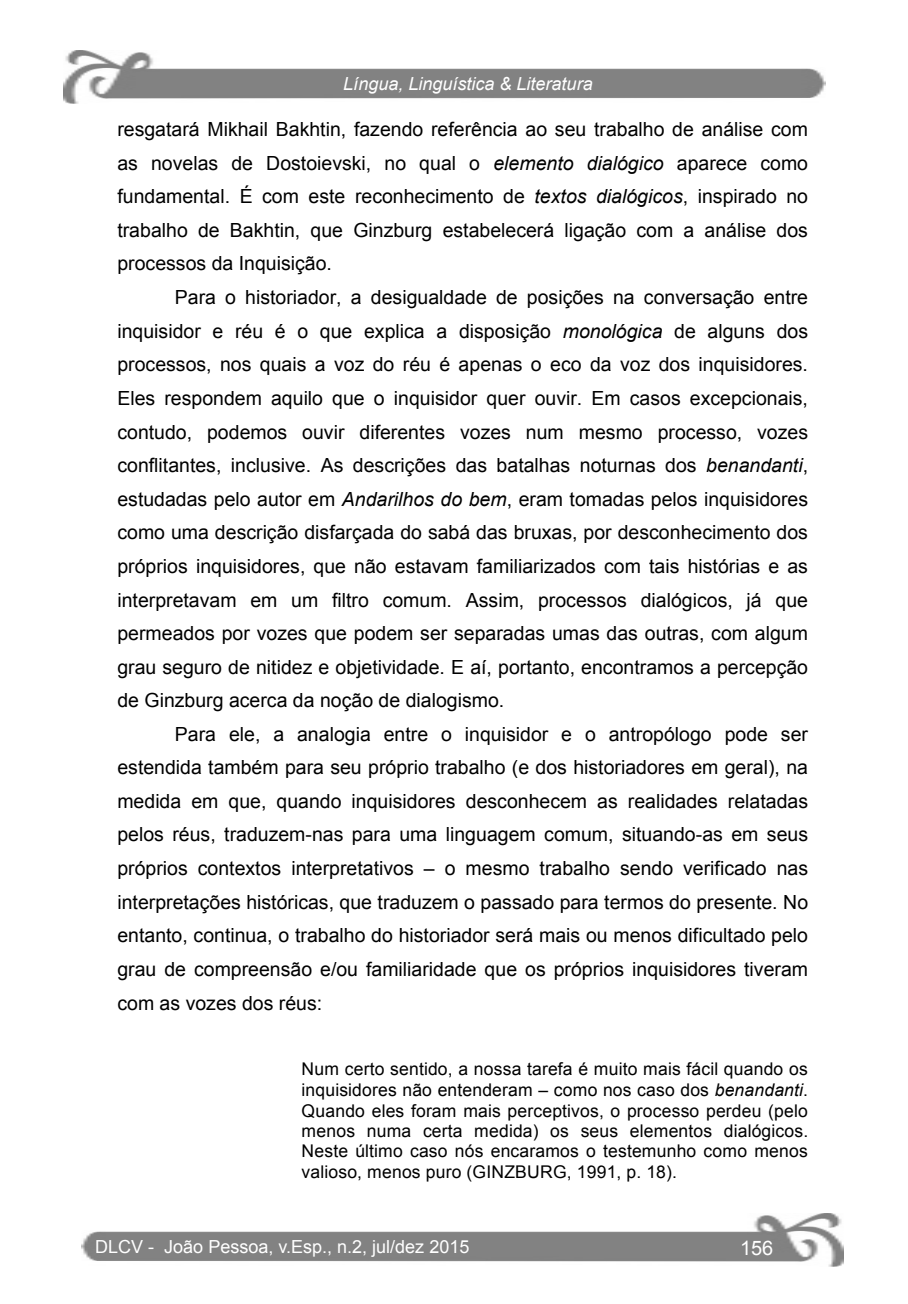
<style>
.page{position:relative;width:908px;height:1304px;background:#fff}
.page>*{position:absolute;margin:0;border:0;box-sizing:border-box;transform-origin:0 0}
.t1{font:20px "Arial";color:#fff}
.t2{font:19.4px "Arial";color:#000}
.t3{font:18px "Arial";color:#fff}
.t4{font:italic 18px "Arial";color:#fff}
.t5{font:17.6px/20.6px "Arial";letter-spacing:.01em;color:#000;text-align:justify}
.s1{font-style:italic}
</style>
<div class="page">
<img style="left:82px;top:1214px;width:761px;height:53px">
<img style="left:64px;top:51px;width:761px;height:53px">
<p class="t4" style="left:343px;top:72px;width:251px">Língua, Linguística &amp; Literatura</p>
<p class="t2" style="left:117px;top:116px;width:691px">resgatará Mikhail Bakhtin, fazendo referência ao seu trabalho de análise com</p>
<p class="t2" style="left:117px;top:150px;width:692px">as novelas de Dostoievski, no qual o <span class="s1">elemento dialógico</span> aparece como</p>
<p class="t2" style="left:117px;top:184px;width:692px">fundamental. É com este reconhecimento de <span class="s1">textos dialógicos</span>, inspirado no</p>
<p class="t2" style="left:117px;top:217px;width:691px">trabalho de Bakhtin, que Ginzburg estabelecerá ligação com a análise dos</p>
<p class="t2" style="left:117px;top:251px;width:216px">processos da Inquisição.</p>
<p class="t2" style="left:175px;top:285px;width:634px">Para o historiador, a desigualdade de posições na conversação entre</p>
<p class="t2" style="left:117px;top:318px;width:692px">inquisidor e réu é o que explica a disposição <span class="s1">monológica</span> de alguns dos</p>
<p class="t2" style="left:117px;top:352px;width:691px">processos, nos quais a voz do réu é apenas o eco da voz dos inquisidores.</p>
<p class="t2" style="left:117px;top:385px;width:691px">Eles respondem aquilo que o inquisidor quer ouvir. Em casos excepcionais,</p>
<p class="t2" style="left:117px;top:419px;width:692px">contudo, podemos ouvir diferentes vozes num mesmo processo, vozes</p>
<p class="t2" style="left:117px;top:453px;width:692px">conflitantes, inclusive. As descrições das batalhas noturnas dos <span class="s1">benandanti</span>,</p>
<p class="t2" style="left:117px;top:486px;width:692px">estudadas pelo autor em <span class="s1">Andarilhos do bem</span>, eram tomadas pelos inquisidores</p>
<p class="t2" style="left:117px;top:520px;width:691px">como uma descrição disfarçada do sabá das bruxas, por desconhecimento dos</p>
<p class="t2" style="left:117px;top:553px;width:691px">próprios inquisidores, que não estavam familiarizados com tais histórias e as</p>
<p class="t2" style="left:117px;top:587px;width:692px">interpretavam em um filtro comum. Assim, processos dialógicos, já que</p>
<p class="t2" style="left:117px;top:620px;width:691px">permeados por vozes que podem ser separadas umas das outras, com algum</p>
<p class="t2" style="left:117px;top:654px;width:692px">grau seguro de nitidez e objetividade. E aí, portanto, encontramos a percepção</p>
<p class="t2" style="left:117px;top:688px;width:388px">de Ginzburg acerca da noção de dialogismo.</p>
<p class="t2" style="left:175px;top:721px;width:634px">Para ele, a analogia entre o inquisidor e o antropólogo pode ser</p>
<p class="t2" style="left:117px;top:755px;width:691px">estendida também para seu próprio trabalho (e dos historiadores em geral), na</p>
<p class="t2" style="left:117px;top:788px;width:692px">medida em que, quando inquisidores desconhecem as realidades relatadas</p>
<p class="t2" style="left:117px;top:822px;width:692px">pelos réus, traduzem-nas para uma linguagem comum, situando-as em seus</p>
<p class="t2" style="left:117px;top:856px;width:692px">próprios contextos interpretativos – o mesmo trabalho sendo verificado nas</p>
<p class="t2" style="left:117px;top:889px;width:692px">interpretações históricas, que traduzem o passado para termos do presente. No</p>
<p class="t2" style="left:117px;top:923px;width:692px">entanto, continua, o trabalho do historiador será mais ou menos dificultado pelo</p>
<p class="t2" style="left:117px;top:956px;width:692px">grau de compreensão e/ou familiaridade que os próprios inquisidores tiveram</p>
<p class="t2" style="left:117px;top:990px;width:206px">com as vozes dos réus:</p>
<p class="t5" style="left:301px;top:1059px;width:508px">Num certo sentido, a nossa tarefa é muito mais fácil quando os inquisidores não entenderam – como nos caso dos <span class="s1">benandanti</span>.<br>Quando eles foram mais perceptivos, o processo perdeu (pelo menos numa certa medida) os seus elementos dialógicos.<br>Neste último caso nós encaramos o testemunho como menos valioso, menos puro (GINZBURG, 1991, p. 18).</p>
<p class="t3" style="left:95px;top:1235px;width:375px">DLCV - João Pessoa, v.Esp., n.2, jul/dez 2015</p>
<p class="t1" style="left:739px;top:1235px;width:35px">156</p>
</div>
